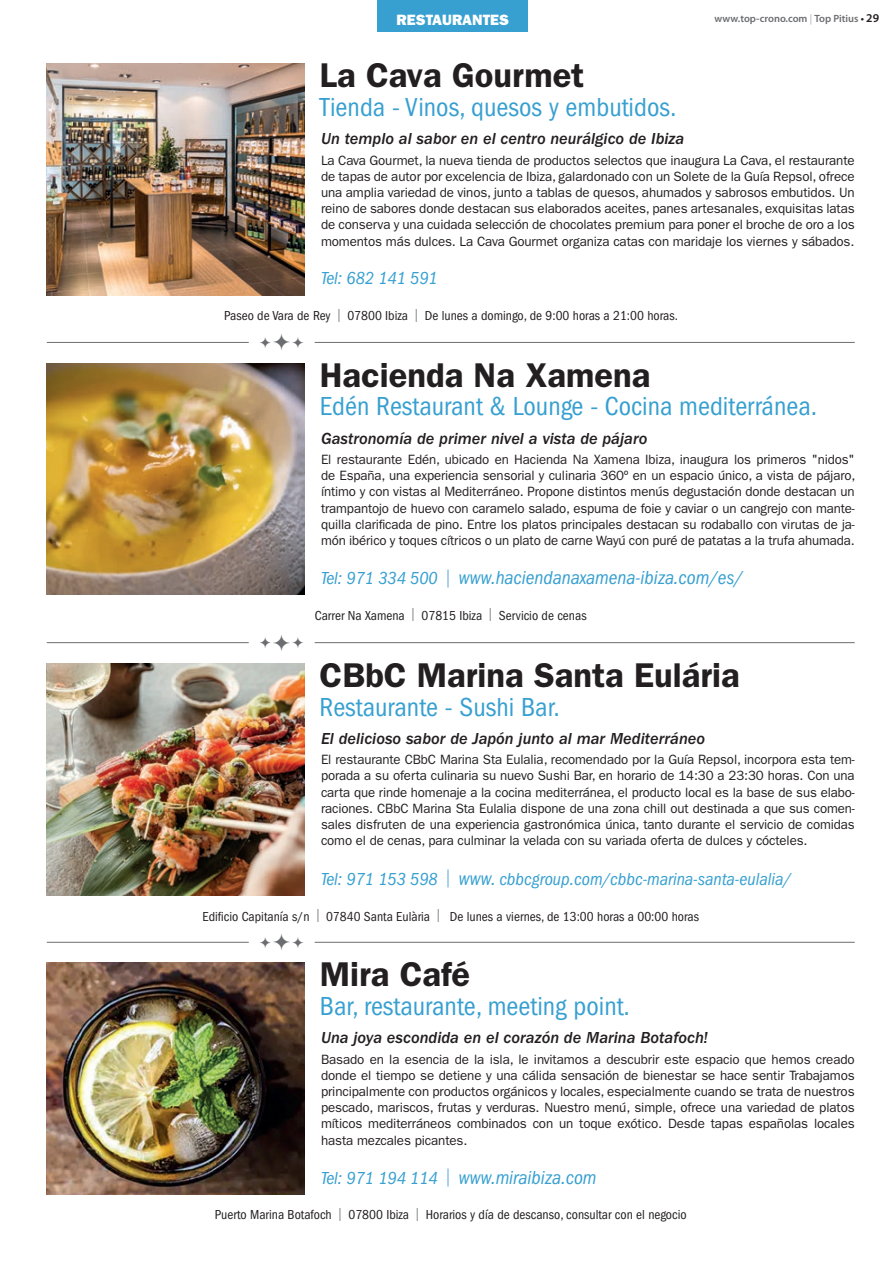
<style>
.page{position:relative;width:893px;height:1263px;background:#fff}
.page>*{position:absolute;margin:0;border:0;box-sizing:border-box;transform-origin:0 0}
.t1{font:600 34.5px "ITC Franklin Gothic Std";color:#231f20}
.t2{font:condensed 27px "ITC Franklin Gothic Std";color:#37a0d1}
.t3{font:italic condensed 19.5px "ITC Franklin Gothic Std";color:#37a0d1}
.t4{font:italic condensed 18px "ITC Franklin Gothic Std";color:#37a0d1}
.t5{font:16.5px "ITC Franklin Gothic Std Med It";color:#231f20}
.t6{font:15px "ITC Franklin Gothic Std Hvy";color:#fff}
.t7{font:13.5px/16.2px "ITC Franklin Gothic Std";letter-spacing:-.01em;color:#231f20;text-align:justify}
.t8{font:condensed 13.5px "ITC Franklin Gothic Std";color:#231f20}
.t9{font:600 10.5px "Myriad Pro";color:#6c6d70}
.s1{font-family:"Frutiger LT Std";font-weight:300;font-stretch:condensed;color:#939598}
.s2{color:#231f20}
.s3{font-size:12px;color:#231f20}
.s4{font-family:"Renault Life";font-stretch:normal;color:#808285}
.s5{font-size:18px}
.s6{font-family:"Frutiger LT Std";font-weight:300;font-style:normal;font-stretch:normal;font-size:18px;color:#7cb6dd}
.s7{font-family:"Frutiger LT Std";font-weight:300;font-style:normal;font-stretch:normal;color:#7cb6dd}
.s8{font-size:19.5px}
</style>
<div class="page">
<hr style="left:315px;top:642px;width:540px;height:1px;background:#6c6d70">
<hr style="left:47px;top:642px;width:202px;height:1px;background:#6c6d70">
<hr style="left:315px;top:342px;width:540px;height:1px;background:#6c6d70">
<hr style="left:47px;top:342px;width:202px;height:1px;background:#6c6d70">
<hr style="left:315px;top:942px;width:540px;height:1px;background:#6c6d70">
<hr style="left:47px;top:942px;width:202px;height:1px;background:#6c6d70">
<div style="left:377px;top:0;width:151px;height:32px;background:#37a0d1"></div>
<img style="left:47px;top:663px;width:257px;height:232px">
<img style="left:47px;top:963px;width:257px;height:231px">
<img style="left:47px;top:363px;width:257px;height:232px">
<img style="left:47px;top:64px;width:257px;height:232px">
<p class="t6" style="left:397px;top:11px;width:114px">RESTAURANTES</p>
<h1 class="t1" style="left:320px;top:55px;width:266px">La Cava Gourmet</h1>
<h2 class="t2" style="left:320px;top:92px;width:358px">Tienda - Vinos, quesos y embutidos.</h2>
<p class="t9" style="left:714px;top:13px;width:166px">www.top-crono.com <span class="s1">|</span> Top Pitius <span class="s2">•</span> <span class="s3">29</span></p>
<p class="t5" style="left:321px;top:129px;width:365px">Un templo al sabor en el centro neurálgico de Ibiza</p>
<p class="t7" style="left:321px;top:152px;width:535px">La Cava Gourmet, la nueva tienda de productos selectos que inaugura La Cava, el restaurante de tapas de autor por excelencia de I biza, galardonado con un Solete de la Guía Repsol, ofrece una amplia variedad de vinos, junto a tablas de quesos, ahumados y sabrosos embutidos. U n reino de sabores donde destacan sus elaborados aceites, panes artesanales, exquisitas latas de conserva y una cuidada selección de chocolates premium para poner el broche de oro a los momentos más dulces. La Cava Gourmet organiza catas con maridaje los viernes y sábados.</p>
<h3 class="t4" style="left:321px;top:268px;width:118px">Tel: 682 141 591</h3>
<p class="t8" style="left:224px;top:308px;width:455px">Paseo de Vara de Rey <span class="s4">|</span> 07800 Ibiza <span class="s4">|</span> De lunes a domingo, de 9:00 horas a 21:00 horas.</p>
<h1 class="t1" style="left:320px;top:355px;width:332px">Hacienda Na Xamena</h1>
<h2 class="t2" style="left:320px;top:391px;width:499px">Edén Restaurant &amp; Lounge - Cocina mediterránea.</h2>
<p class="t5" style="left:321px;top:429px;width:328px">Gastronomía de primer nivel a vista de pájaro</p>
<p class="t7" style="left:321px;top:451px;width:536px">El restaurante Edén, ubicado en Hacienda Na Xamena I biza, inaugura los primeros "nidos" de España, una experiencia sensorial y culinaria 360º en un espacio único, a vista de pájaro, íntimo y con vistas al Mediterráneo. Propone distintos menús degustación donde destacan un trampantojo de huevo con caramelo salado, espuma de foie y caviar o un cangrejo con mante&shy;quilla clarificada de pino. Entre los platos principales destacan su rodaballo con virutas de ja&shy;món ibérico y toques cítricos o un plato de carne Wayú con puré de patatas a la trufa ahumada.</p>
<h3 class="t3" style="left:321px;top:567px;width:423px"><span class="s5">Tel: 971 334 500</span> <span class="s6">|</span> www.haciendanaxamena-ibiza.com/es/</h3>
<p class="t8" style="left:315px;top:608px;width:273px">Carrer Na Xamena <span class="s4">|</span> 07815 Ibiza <span class="s4">|</span> Servicio de cenas</p>
<h1 class="t1" style="left:320px;top:655px;width:422px">CBbC Marina Santa Eulária</h1>
<h2 class="t2" style="left:320px;top:691px;width:242px">Restaurante - Sushi Bar.</h2>
<p class="t5" style="left:321px;top:729px;width:386px">El delicioso sabor de Japón junto al mar Mediterráneo</p>
<p class="t7" style="left:321px;top:752px;width:535px">El restaurante CBbC Marina Sta Eulalia, recomendado por la Guía Repsol, incorpora esta tem&shy;porada a su oferta culinaria su nuevo Sushi Bar, en horario de 14:30 a 23:30 horas. Con una carta que rinde homenaje a la cocina mediterránea, el producto local es la base de sus elabo&shy;raciones. CBbC Marina Sta Eulalia dispone de una zona chill out destinada a que sus comen&shy;sales disfruten de una experiencia gastronómica única, tanto durante el servicio de comidas como el de cenas, para culminar la velada con su variada oferta de dulces y cócteles.</p>
<h3 class="t4" style="left:321px;top:869px;width:471px">Tel: 971 153 598 <span class="s7">|</span> <span class="s8">www.</span> cbbcgroup.com/cbbc-marina-santa-eulalia/</h3>
<p class="t8" style="left:202px;top:908px;width:498px">Edificio Capitanía s/n <span class="s4">|</span> 07840 Santa Eulària <span class="s4">|</span> De lunes a viernes, de 13:00 horas a 00:00 horas</p>
<h1 class="t1" style="left:320px;top:954px;width:152px">Mira Café</h1>
<h2 class="t2" style="left:320px;top:991px;width:312px">Bar, restaurante, meeting point.</h2>
<p class="t5" style="left:321px;top:1028px;width:388px">Una joya escondida en el corazón de Marina Botafoch!</p>
<p class="t7" style="left:321px;top:1051px;width:535px">Basado en la esencia de la isla, le invitamos a descubrir este espacio que hemos creado donde el tiempo se detiene y una cálida sensación de bienestar se hace sentir Trabajamos principalmente con productos orgánicos y locales, especialmente cuando se trata de nuestros pescado, mariscos, frutas y verduras. Nuestro menú, simple, ofrece una variedad de platos míticos mediterráneos combinados con un toque exótico. Desde tapas españolas locales hasta mezcales picantes.</p>
<h3 class="t3" style="left:321px;top:1166px;width:277px"><span class="s5">Tel: 971 194 114</span> <span class="s6">|</span> www.miraibiza.com</h3>
<p class="t8" style="left:215px;top:1207px;width:473px">Puerto Marina Botafoch <span class="s4">|</span> 07800 Ibiza <span class="s4">|</span> Horarios y día de descanso, consultar con el negocio</p>
</div>
